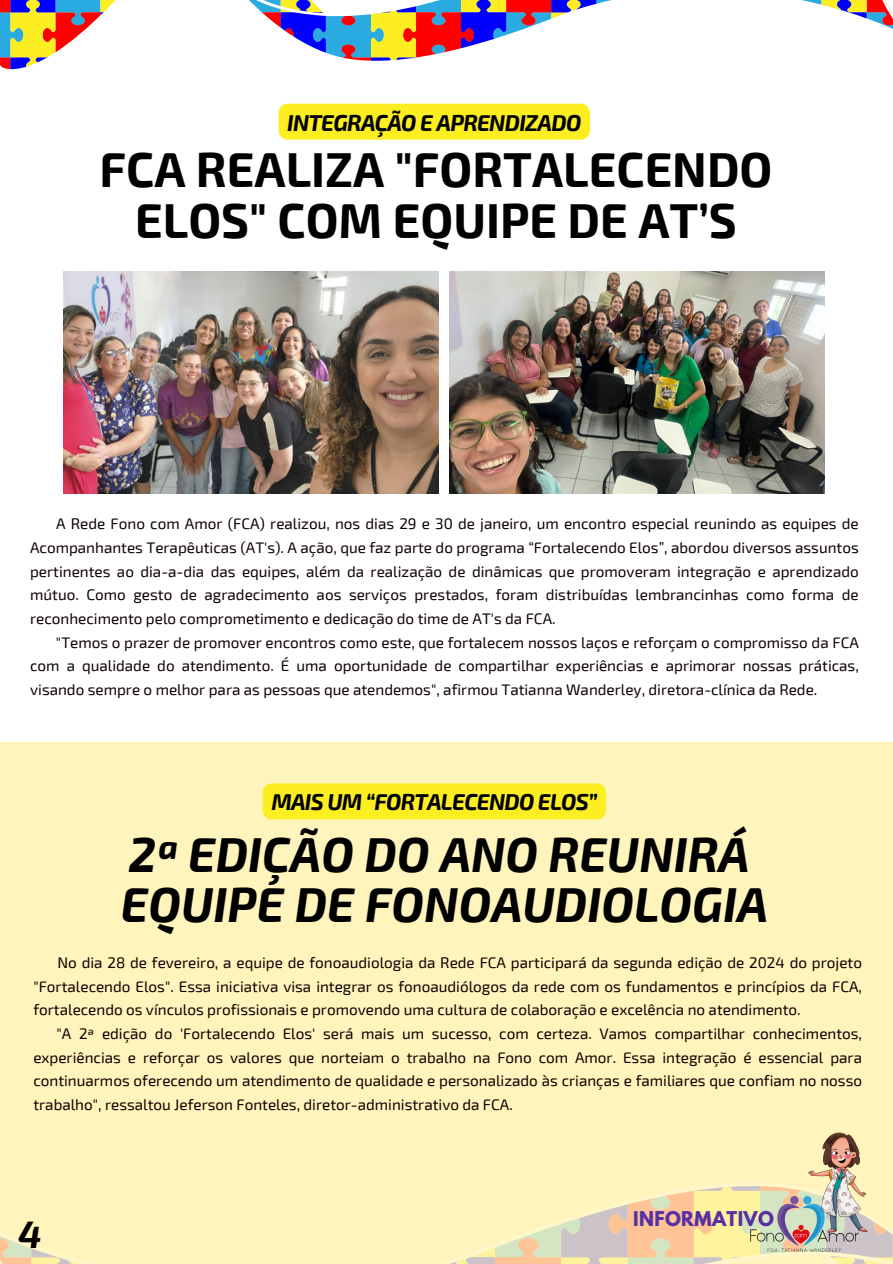
<style>
.page{position:relative;width:893px;height:1264px;background:#fff}
.page>*{position:absolute;margin:0;border:0;box-sizing:border-box;transform-origin:0 0}
.t1{font:700 48px/50.7px "Exo 2";color:#000;text-align:center}
.t2{font:italic 700 48px/50.7px "Exo 2";color:#000}
.t3{font:italic 700 37.5px "Exo 2";color:#000}
.t4{font:italic 700 22.5px "Exo 2";letter-spacing:-.03em;color:#000}
.t5{font:700 18px "League Spartan";letter-spacing:.02em;color:#5730a4}
.t6{font:15.3px/23.7px "Exo 2";color:#0e0000;text-align:justify}
</style>
<div class="page">
<svg style="left:0;top:0;width:892px;height:70px"></svg>
<div style="left:0;top:742px;width:892px;height:521px;background:#fff4bc"></div>
<svg style="left:0;top:1183px;width:892px;height:80px"></svg>
<img style="left:745px;top:1182px;width:118px;height:81px">
<img style="left:790px;top:1132px;width:102px;height:102px">
<img style="left:64px;top:271px;width:375px;height:222px">
<img style="left:449px;top:271px;width:375px;height:222px">
<div style="left:263px;top:783px;width:343px;height:36px;background:#fcee21"></div>
<div style="left:278px;top:104px;width:312px;height:36px;background:#fcee21"></div>
<p class="t4" style="left:287px;top:108px;width:295px">INTEGRAÇÃO E APRENDIZADO</p>
<h1 class="t1" style="left:100px;top:142px;width:674px">FCA REALIZA "FORTALECENDO<br>ELOS" COM EQUIPE DE AT’S</h1>
<p class="t6" style="left:30px;top:511px;width:830px;text-indent:26px">A Rede Fono com Amor (FCA) realizou, nos dias 29 e 30 de janeiro, um encontro especial reunindo as equipes de Acompanhantes Terapêuticas (AT's). A ação, que faz parte do programa “Fortalecendo Elos”, abordou diversos assuntos pertinentes ao dia-a-dia das equipes, além da realização de dinâmicas que promoveram integração e aprendizado mútuo. Como gesto de agradecimento aos serviços prestados, foram distribuídas lembrancinhas como forma de reconhecimento pelo comprometimento e dedicação do time de AT's da FCA.</p>
<h2 class="t6" style="left:30px;top:629px;width:830px;text-indent:26px">"Temos o prazer de promover encontros como este, que fortalecem nossos laços e reforçam o compromisso da FCA com a qualidade do atendimento. É uma oportunidade de compartilhar experiências e aprimorar nossas práticas, visando sempre o melhor para as pessoas que atendemos", afirmou Tatianna Wanderley, diretora-clínica da Rede.</h2>
<p class="t4" style="left:271px;top:787px;width:327px">MAIS UM “FORTALECENDO ELOS”</p>
<p class="t2" style="left:121px;top:826px;width:648px">2ª EDIÇÃO DO ANO REUNIRÁ<br>EQUIPE DE FONOAUDIOLOGIA</p>
<p class="t6" style="left:33px;top:950px;width:830px;text-indent:24px">No dia 28 de fevereiro, a equipe de fonoaudiologia da Rede FCA participará da segunda edição de 2024 do projeto "Fortalecendo Elos". Essa iniciativa visa integrar os fonoaudiólogos da rede com os fundamentos e princípios da FCA, fortalecendo os vínculos profissionais e promovendo uma cultura de colaboração e excelência no atendimento.</p>
<p class="t6" style="left:33px;top:1021px;width:830px;text-indent:23px">"A 2ª edição do 'Fortalecendo Elos' será mais um sucesso, com certeza. Vamos compartilhar conhecimentos, experiências e reforçar os valores que norteiam o trabalho na Fono com Amor. Essa integração é essencial para continuarmos oferecendo um atendimento de qualidade e personalizado às crianças e familiares que confiam no nosso trabalho", ressaltou Jeferson Fonteles, diretor-administrativo da FCA.</p>
<p class="t3" style="left:18px;top:1209px;width:25px">4</p>
<p class="t5" style="left:633px;top:1209px;width:142px">INFORMATIVO</p>
</div>
